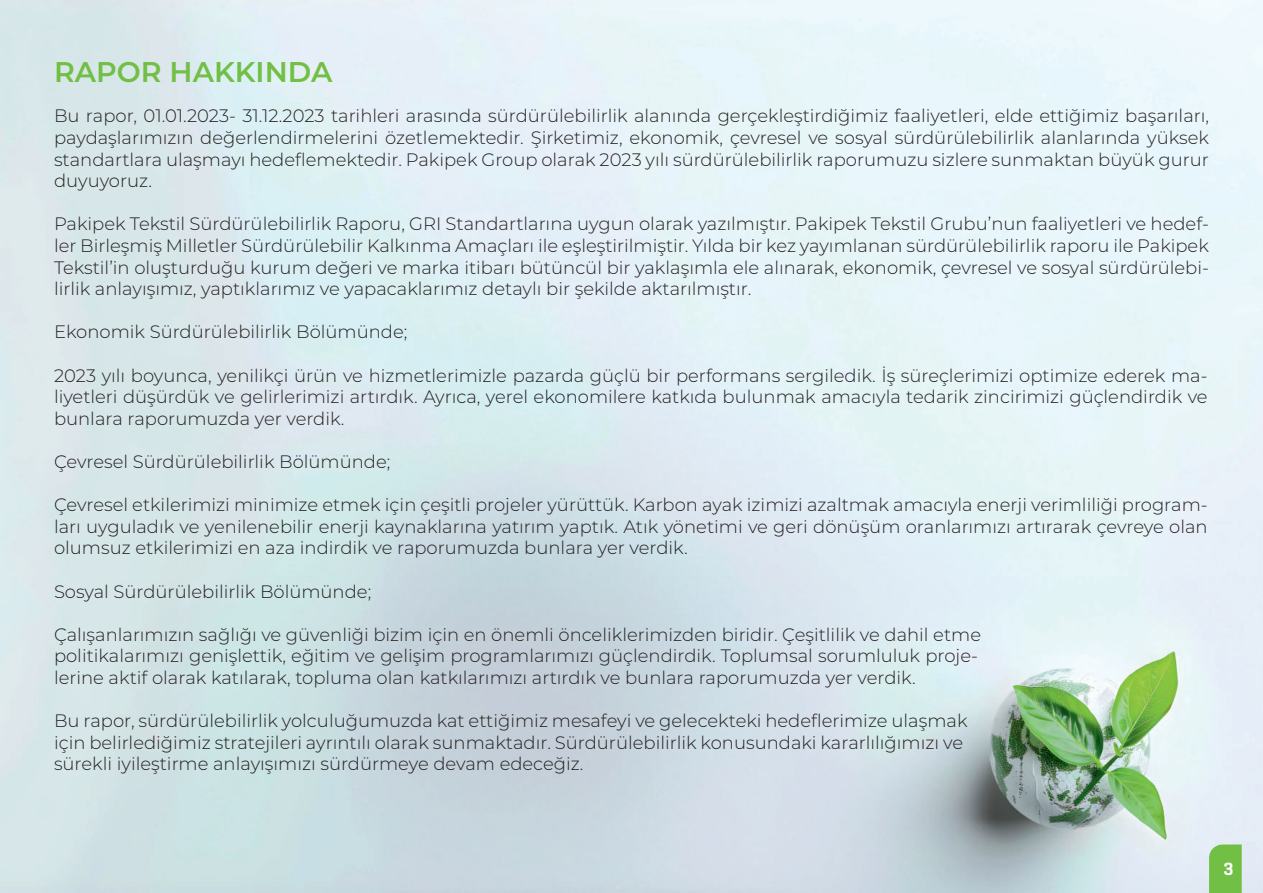
<style>
.page{position:relative;width:1263px;height:893px;background:#fff}
.page>*{position:absolute;margin:0;border:0;box-sizing:border-box;transform-origin:0 0}
.t1{font:600 28.5px "Montserrat";color:#71bf44}
.t2{font:300 18px/21.6px "Montserrat";color:#231f20;text-align:justify}
.t3{font:600 18px "Geogrotesque";color:#fff}
</style>
<div class="page">
<img style="left:1px;top:0;width:1262px;height:893px">
<svg style="left:1209px;top:844px;width:33px;height:49px;background:#76c14c"></svg>
<img style="left:0;top:0;width:1px;height:893px">
<h1 class="t1" style="left:54px;top:51px;width:280px">RAPOR HAKKINDA</h1>
<p class="t2" style="left:54px;top:105px;width:1156px">Bu rapor, 01.01.2023- 31.12.2023 tarihleri arasında sürdürülebilirlik alanında gerçekleştirdiğimiz faaliyetleri, elde ettiğimiz başarıları, paydaşlarımızın değerlendirmelerini özetlemektedir. Şirketimiz, ekonomik, çevresel ve sosyal sürdürülebilirlik alanlarında yüksek standartlara ulaşmayı hedeflemektedir. Pakipek Group olarak 2023 yılı sürdürülebilirlik raporumuzu sizlere sunmaktan büyük gurur duyuyoruz.</p>
<p class="t2" style="left:54px;top:213px;width:1156px">Pakipek Tekstil Sürdürülebilirlik Raporu, GRI Standartlarına uygun olarak yazılmıştır. Pakipek Tekstil Grubu’nun faaliyetleri ve hedef&shy;ler Birleşmiş Milletler Sürdürülebilir Kalkınma Amaçları ile eşleştirilmiştir. Yılda bir kez yayımlanan sürdürülebilirlik raporu ile Pakipek Tekstil’in oluşturduğu kurum değeri ve marka itibarı bütüncül bir yaklaşımla ele alınarak, ekonomik, çevresel ve sosyal sürdürülebi&shy;lirlik anlayışımız, yaptıklarımız ve yapacaklarımız detaylı bir şekilde aktarılmıştır.</p>
<p class="t2" style="left:54px;top:321px;width:355px">Ekonomik Sürdürülebilirlik Bölümünde;</p>
<p class="t2" style="left:54px;top:364px;width:1155px">2023 yılı boyunca, yenilikçi ürün ve hizmetlerimizle pazarda güçlü bir performans sergiledik. İş süreçlerimizi optimize ederek ma&shy;liyetleri düşürdük ve gelirlerimizi artırdık. Ayrıca, yerel ekonomilere katkıda bulunmak amacıyla tedarik zincirimizi güçlendirdik ve bunlara raporumuzda yer verdik.</p>
<p class="t2" style="left:54px;top:450px;width:338px">Çevresel Sürdürülebilirlik Bölümünde;</p>
<p class="t2" style="left:54px;top:493px;width:1155px">Çevresel etkilerimizi minimize etmek için çeşitli projeler yürüttük. Karbon ayak izimizi azaltmak amacıyla enerji verimliliği program&shy;ları uyguladık ve yenilenebilir enerji kaynaklarına yatırım yaptık. Atık yönetimi ve geri dönüşüm oranlarımızı artırarak çevreye olan olumsuz etkilerimizi en aza indirdik ve raporumuzda bunlara yer verdik.</p>
<p class="t2" style="left:54px;top:580px;width:319px">Sosyal Sürdürülebilirlik Bölümünde;</p>
<p class="t2" style="left:54px;top:623px;width:928px;text-align:left">Çalışanlarımızın sağlığı ve güvenliği bizim için en önemli önceliklerimizden biridir. Çeşitlilik ve dahil etme politikalarımızı genişlettik, eğitim ve gelişim programlarımızı güçlendirdik. Toplumsal sorumluluk proje&shy;lerine aktif olarak katılarak, topluma olan katkılarımızı artırdık ve bunlara raporumuzda yer verdik.</p>
<p class="t2" style="left:54px;top:709px;width:915px;text-align:left">Bu rapor, sürdürülebilirlik yolculuğumuzda kat ettiğimiz mesafeyi ve gelecekteki hedeflerimize ulaşmak için belirlediğimiz stratejileri ayrıntılı olarak sunmaktadır. Sürdürülebilirlik konusundaki kararlılığımızı ve sürekli iyileştirme anlayışımızı sürdürmeye devam edeceğiz.</p>
<p class="t3" style="left:1223px;top:857px;width:12px">3</p>
</div>
